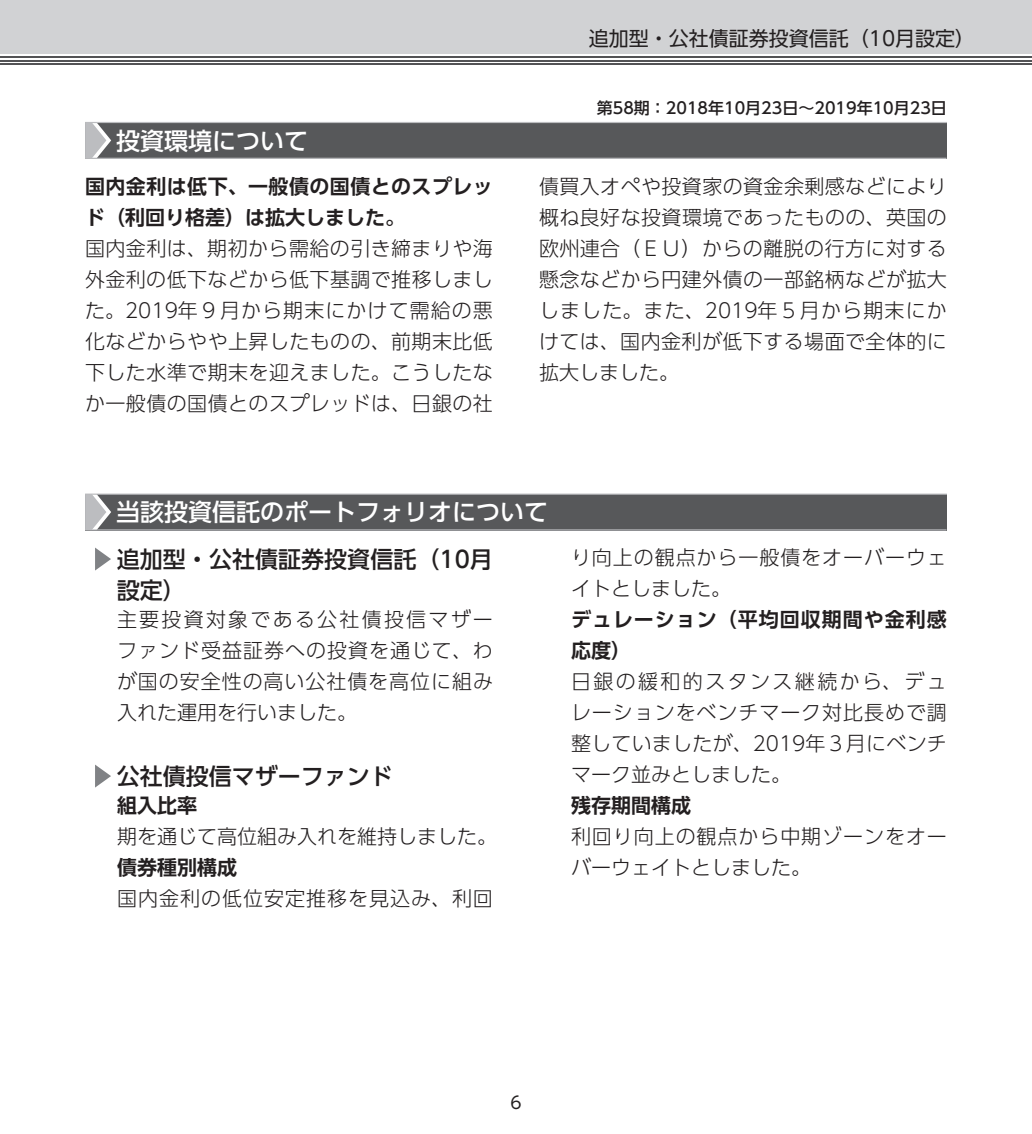
<style>
.page{position:relative;width:1032px;height:1134px;background:#fff}
.page>*{position:absolute;margin:0;border:0;box-sizing:border-box;transform-origin:0 0}
.t1{font:24px "UD Shin Go Pro Medium 90 msp RKSJ H";color:#fff}
.t2{font:23px/31px "UD Shin Go Pro Medium 90 msp RKSJ H";color:#231f20}
.t3{font:20px/31px "UD Shin Go Pro Light 90 msp RKSJ H";letter-spacing:.02em;color:#231f20;text-align:justify}
.t4{font:20px/31px "UD Shin Go Pro Light 90 msp RKSJ H";letter-spacing:.045em;color:#231f20}
.t5{font:20px/31px "UD Shin Go Pro De Bold 90 msp RKSJ H";letter-spacing:.02em;color:#231f20}
.t6{font:20px/31px "UD Shin Go Pro De Bold 90 msp RKSJ H";letter-spacing:.05em;color:#231f20}
.t7{font:20px "UD Shin Go Pro Regular 90 msp RKSJ H";color:#231f20}
.t8{font:20px "UD Shin Go Pro Light 90 msp RKSJ H";color:#231f20}
.t9{font:20px "UD Shin Go Pro Light 90 msp RKSJ H";letter-spacing:.05em;color:#231f20}
.t10{font:17px "UD Shin Go Pro Regular 90 msp RKSJ H";color:#231f20}
.t11{font:16px "UD Shin Go Pro Medium 90 msp RKSJ H";color:#231f20}
</style>
<div class="page">
<div style="left:0;top:0;width:1032px;height:54px;background:#d1d2d4"></div>
<hr style="left:0;top:63px;width:1032px;height:2px;background:#535355">
<hr style="left:0;top:60px;width:1032px;height:1px;background:#535355">
<hr style="left:0;top:56px;width:1032px;height:2px;background:#535355">
<div style="left:85px;top:122px;width:862px;height:36px;background:#57585a"></div>
<hr style="left:85px;top:158px;width:861px;height:1px;background:#bcbdc0">
<hr style="left:85px;top:122px;width:862px;height:1px;background:#bcbdc0">
<svg style="left:85px;top:123px;width:26px;height:35px"></svg>
<div style="left:85px;top:494px;width:862px;height:36px;background:#57585a"></div>
<hr style="left:85px;top:529px;width:861px;height:1px;background:#bcbdc0">
<hr style="left:85px;top:493px;width:862px;height:2px;background:#bcbdc0">
<svg style="left:85px;top:494px;width:26px;height:36px"></svg>
<svg style="left:95px;top:547px;width:16px;height:23px"></svg>
<svg style="left:95px;top:764px;width:16px;height:23px"></svg>
<p class="t7" style="left:589px;top:31px;width:388px">追加型・公社債証券投資信託（10月設定）</p>
<p class="t1" style="left:116px;top:131px;width:194px">投資環境について</p>
<p class="t5" style="left:85px;top:173px;width:409px">国内金利は低下、一般債の国債とのスプレッド（利回り格差）は拡大しました。</p>
<p class="t3" style="left:85px;top:235px;width:409px">国内金利は、期初から需給の引き締まりや海外金利の低下などから低下基調で推移しました。2019年９月から期末にかけて需給の悪化などからやや上昇したものの、前期末比低下した水準で期末を迎えました。こうしたなか一般債の国債とのスプレッドは、日銀の社</p>
<p class="t11" style="left:597px;top:102px;width:352px">第58期：2018年10月23日～2019年10月23日</p>
<p class="t3" style="left:539px;top:173px;width:409px">債買入オペや投資家の資金余剰感などにより概ね良好な投資環境であったものの、英国の欧州連合（ＥＵ）からの離脱の行方に対する懸念などから円建外債の一部銘柄などが拡大しました。また、2019年５月から期末にかけては、国内金利が低下する場面で全体的に拡大しました。</p>
<p class="t1" style="left:116px;top:503px;width:434px">当該投資信託のポートフォリオについて</p>
<p class="t2" style="left:117px;top:547px;width:378px">追加型・公社債証券投資信託（10月設定）</p>
<p class="t3" style="left:117px;top:607px;width:377px">主要投資対象である公社債投信マザーファンド受益証券への投資を通じて、わが国の安全性の高い公社債を高位に組み入れた運用を行いました。</p>
<p class="t2" style="left:117px;top:764px;width:277px">公社債投信マザーファンド</p>
<p class="t5" style="left:117px;top:793px;width:81px">組入比率</p>
<p class="t8" style="left:117px;top:829px;width:381px">期を通じて高位組み入れを維持しました。</p>
<p class="t5" style="left:117px;top:855px;width:121px">債券種別構成</p>
<p class="t9" style="left:117px;top:891px;width:377px">国内金利の低位安定推移を見込み、利回</p>
<p class="t4" style="left:571px;top:545px;width:377px">り向上の観点から一般債をオーバーウェイトとしました。</p>
<p class="t6" style="left:571px;top:607px;width:377px">デュレーション（平均回収期間や金利感応度）</p>
<p class="t3" style="left:571px;top:669px;width:377px">日銀の緩和的スタンス継続から、デュレーションをベンチマーク対比長めで調整していましたが、2019年３月にベンチマーク並みとしました。</p>
<p class="t5" style="left:571px;top:793px;width:121px">残存期間構成</p>
<p class="t4" style="left:571px;top:824px;width:377px">利回り向上の観点から中期ゾーンをオーバーウェイトとしました。</p>
<p class="t10" style="left:510px;top:1096px;width:13px">6</p>
</div>
